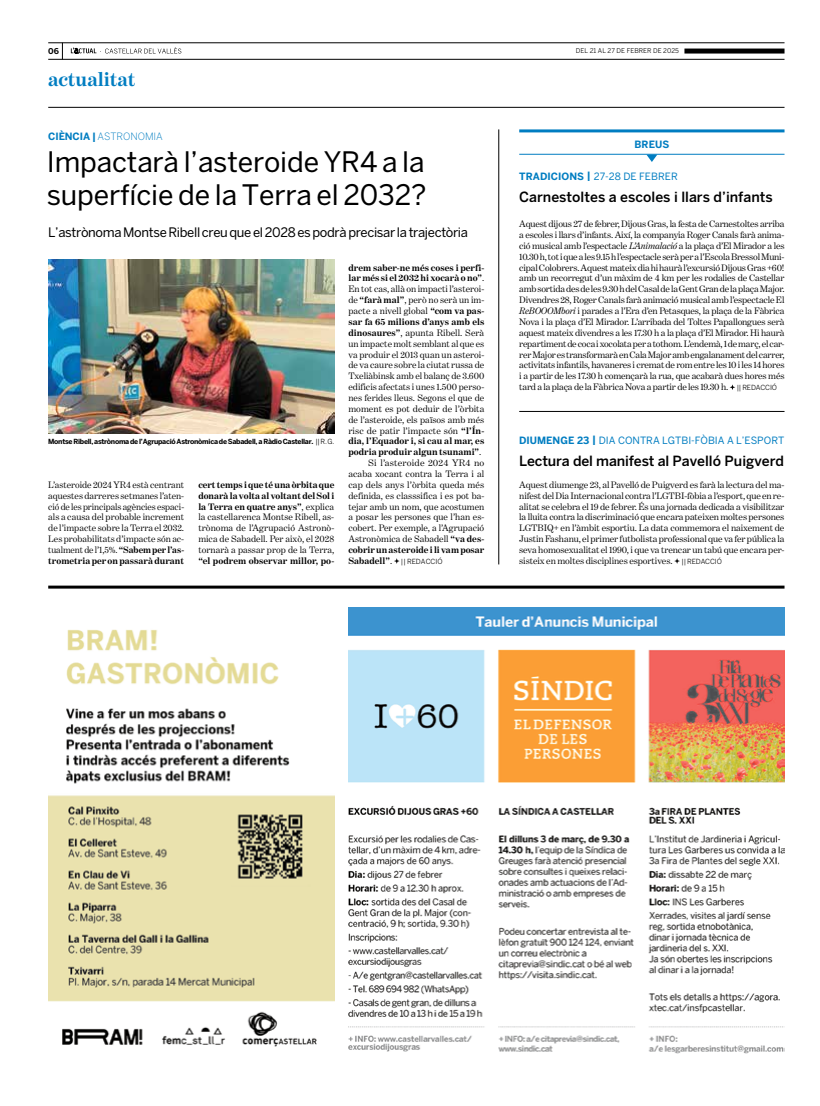
<style>
.page{position:relative;width:820px;height:1106px;background:#fff}
.page>*{position:absolute;margin:0;border:0;box-sizing:border-box;transform-origin:0 0}
.t1{font:28px/33px "Benton Sans";letter-spacing:-.005em;color:#000}
.t2{font:700 20px "Benton Modern One";letter-spacing:-.005em;color:#007dc1}
.t3{font:500 14px "Benton Sans";color:#000}
.t4{font:13px "Benton Sans";letter-spacing:-.025em;color:#000}
.t5{font:10px "Benton Sans";color:#007dc1}
.t6{font:300 10px "Benton Sans";letter-spacing:-.005em;color:#007dc1}
.t7{font:700 10px "Benton Sans";letter-spacing:.005em;color:#007dc1}
.t8{font:9.5px/10.9px "Benton Modern One";letter-spacing:.005em;color:#000;text-align:justify}
.t9{font:700 9.5px "Benton Modern One";letter-spacing:.005em;color:#000}
.t10{font:700 8px "Benton Sans";color:#000}
.t11{font:700 7px "Benton Sans";letter-spacing:-.04em;color:#000}
.t12{font:7px "Benton Sans";letter-spacing:.005em;color:#000}
.t13{font:6.5px "Benton Sans";letter-spacing:.005em;color:#000}
.s1{font-weight:700}
.s2{font-style:italic}
.s3{font-family:"Benton Sans";font-size:7px}
.s4{font-weight:400}
.s5{font-family:"Benton Modern One";font-weight:700;font-size:9.5px}
.s6{font-family:"Benton Modern One";font-size:9.5px}
</style>
<div class="page">
<svg style="left:62px;top:44px;width:1px;height:15px"></svg>
<hr style="left:48px;top:107px;width:736px;height:1px;background:#000">
<hr style="left:48px;top:43px;width:736px;height:1px;background:#000">
<hr style="left:48px;top:59px;width:736px;height:1px;background:#000">
<div style="left:684px;top:49px;width:100px;height:5px;background:#000"></div>
<svg style="left:71px;top:47px;width:110px;height:7px"></svg>
<hr style="left:48px;top:585px;width:736px;height:3px;background:#000">
<img style="left:48px;top:260px;width:286px;height:173px">
<svg style="left:394px;top:558px;width:5px;height:6px"></svg>
<hr style="left:498px;top:129px;width:1px;height:435px;background:#000">
<svg style="left:729px;top:384px;width:6px;height:6px"></svg>
<hr style="left:519px;top:129px;width:265px;height:3px;background:#007dc1">
<svg style="left:674px;top:558px;width:5px;height:6px"></svg>
<hr style="left:519px;top:154px;width:265px;height:1px;background:#007dc1">
<svg style="left:646px;top:155px;width:11px;height:7px"></svg>
<hr style="left:519px;top:411px;width:265px;height:1px;background:#000">
<img style="left:48px;top:629px;width:286px;height:418px">
<img style="left:348px;top:607px;width:436px;height:447px">
<p class="t10" style="left:48px;top:46px;width:12px">06</p>
<p class="t13" style="left:575px;top:47px;width:104px">DEL 21 AL 27 DE FEBRER DE 2025</p>
<h2 class="t2" style="left:48px;top:68px;width:89px">actualitat</h2>
<p class="t6" style="left:48px;top:131px;width:116px"><span class="s1">CIÈNCIA |</span> ASTRONOMIA</p>
<h1 class="t1" style="left:47px;top:145px;width:381px">Impactarà l’asteroide YR4 a la superfície de la Terra el 2032?</h1>
<p class="t7" style="left:634px;top:138px;width:36px">BREUS</p>
<p class="t5" style="left:519px;top:171px;width:160px"><span class="s1">TRADICIONS |</span> 27-28 DE FEBRER</p>
<h3 class="t3" style="left:519px;top:189px;width:255px">Carnestoltes a escoles i llars d’infants</h3>
<h3 class="t4" style="left:48px;top:225px;width:421px">L’astrònoma Montse Ribell creu que el 2028 es podrà precisar la trajectòria</h3>
<p class="t8" style="left:519px;top:218px;width:267px">Aquest dijous 27 de febrer, Dijous Gras, la festa de Carnestoltes arriba a escoles i llars d’infants. Així, la companyia Roger Canals farà anima&shy;ció musical amb l’espectacle <span class="s2">L’Animalació</span> a la plaça d’El Mirador a les 10.30 h, tot i que a les 9.15 h l’espectacle serà per a l’Escola Bressol Muni&shy;cipal Colobrers. Aquest mateix dia hi haurà l’excursió Dijous Gras +60! amb un recorregut d’un màxim de 4 km per les rodalies de Castellar amb sortida des de les 9.30 h del Casal de la Gent Gran de la plaça Major.<br>Divendres 28, Roger Canals farà animació musical amb l’espectacle El <span class="s2">ReBOOOMbori</span> i parades a l’Era d’en Petasques, la plaça de la Fàbrica Nova i la plaça d’El Mirador. L’arribada del Toltes Papallongues serà aquest mateix divendres a les 17.30 h a la plaça d’El Mirador. Hi haurà repartiment de coca i xocolata per a tothom. L’endemà, 1 de març, el car&shy;rer Major es transformarà en Cala Major amb engalanament del carrer, activitats infantils, havaneres i cremat de rom entre les 10 i les 14 hores i a partir de les 17.30 h començarà la rua, que acabarà dues hores més tard a la plaça de la Fàbrica Nova a partir de les 19.30 h. <span class="s3">|| REDACCIÓ</span></p>
<p class="t9" style="left:348px;top:262px;width:137px">drem saber-ne més coses i perfi·</p>
<p class="t9" style="left:348px;top:273px;width:137px">lar més si el 2032 hi xocarà o no”<span class="s4">.</span></p>
<p class="t8" style="left:348px;top:284px;width:137px">En tot cas, allà on impacti l’asteroi-</p>
<p class="t8" style="left:348px;top:294px;width:137px">de <span class="s1">“farà mal”</span>, però no serà un im-</p>
<p class="t8" style="left:348px;top:305px;width:137px">pacte a nivell global <span class="s1">“com va pas·</span></p>
<p class="t9" style="left:348px;top:316px;width:137px">sar fa 65 milions d’anys amb els</p>
<p class="t8" style="left:348px;top:327px;width:137px"><span class="s1">dinosaures”</span>, apunta Ribell. Serà</p>
<p class="t8" style="left:348px;top:338px;width:137px">un impacte molt semblant al que es</p>
<p class="t8" style="left:348px;top:349px;width:137px">va produir el 2013 quan un asteroi-</p>
<p class="t8" style="left:348px;top:360px;width:137px">de va caure sobre la ciutat russa de</p>
<p class="t8" style="left:348px;top:370px;width:137px">Txeliàbinsk amb el balanç de 3.600</p>
<p class="t8" style="left:348px;top:381px;width:137px">edificis afectats i unes 1.500 perso-</p>
<p class="t8" style="left:348px;top:392px;width:137px">nes ferides lleus. Segons el que de</p>
<p class="t8" style="left:348px;top:403px;width:137px">moment es pot deduir de l’òrbita</p>
<p class="t8" style="left:348px;top:414px;width:137px">de l’asteroide, els països amb més</p>
<p class="t8" style="left:348px;top:425px;width:137px">risc de patir l’impacte són <span class="s1">“l’Ín·</span></p>
<p class="t9" style="left:348px;top:436px;width:137px">dia, l’Equador i, si cau al mar, es</p>
<p class="t9" style="left:348px;top:446px;width:134px">podria produir algun tsunami”<span class="s4">.</span></p>
<p class="t8" style="left:368px;top:457px;width:117px">Si l’asteroide 2024 YR4 no</p>
<p class="t8" style="left:348px;top:468px;width:137px">acaba xocant contra la Terra i al</p>
<p class="t8" style="left:348px;top:479px;width:137px">cap dels anys l’òrbita queda més</p>
<p class="t8" style="left:348px;top:490px;width:137px">definida, es classsifica i es pot ba-</p>
<p class="t8" style="left:348px;top:501px;width:137px">tejar amb un nom, que acostumen</p>
<p class="t8" style="left:348px;top:512px;width:137px">a posar les persones que l’han es-</p>
<p class="t8" style="left:348px;top:522px;width:137px">cobert. Per exemple, a l’Agrupació</p>
<p class="t8" style="left:348px;top:533px;width:137px">Astronòmica de Sabadell <span class="s1">“va des·</span></p>
<p class="t9" style="left:348px;top:544px;width:137px">cobrir un asteroide i li vam posar</p>
<p class="t12" style="left:348px;top:557px;width:96px"><span class="s5">Sabadell”</span><span class="s6">.</span> || REDACCIÓ</p>
<p class="t5" style="left:519px;top:434px;width:266px"><span class="s1">DIUMENGE 23 |</span> DIA CONTRA LGTBI-FÒBIA A L’ESPORT</p>
<p class="t11" style="left:48px;top:437px;width:287px">Montse Ribell, astrònoma de l’Agrupació Astronòmica de Sabadell, a Ràdio Castellar. <span class="s4">|| R. G.</span></p>
<p class="t8" style="left:198px;top:479px;width:137px"><span class="s1">cert temps i que té una òrbita que donarà la volta al voltant del Sol i la Terra en quatre anys”</span>, explica la castellarenca Montse Ribell, as&shy;trònoma de l’Agrupació Astronò&shy;mica de Sabadell. Per això, el 2028 tornarà a passar prop de la Terra,</p>
<p class="t9" style="left:198px;top:555px;width:137px">“el podrem observar millor, po·</p>
<h3 class="t3" style="left:519px;top:453px;width:266px">Lectura del manifest al Pavelló Puigverd</h3>
<p class="t8" style="left:519px;top:479px;width:267px">Aquest diumenge 23, al Pavelló de Puigverd es farà la lectura del ma&shy;nifest del Dia Internacional contra l’LGTBI-fòbia a l’esport, que en re&shy;alitat se celebra el 19 de febrer. És una jornada dedicada a visibilitzar la lluita contra la discriminació que encara pateixen moltes persones LGTBIQ+ en l’àmbit esportiu. La data commemora el naixement de Justin Fashanu, el primer futbolista professional que va fer pública la seva homosexualitat el 1990, i que va trencar un tabú que encara per&shy;sisteix en moltes disciplines esportives. <span class="s3">|| REDACCIÓ</span></p>
<p class="t8" style="left:48px;top:479px;width:137px">L’asteroide 2024 YR4 està centrant aquestes darreres setmanes l’aten&shy;ció de les principals agències espaci&shy;als a causa del probable increment de l’impacte sobre la Terra el 2032.<br>Les probabilitats d’impacte són ac&shy;tualment de l’1,5%. <span class="s1">“Sabem per l’as· trometria per on passarà durant</span></p>
</div>
